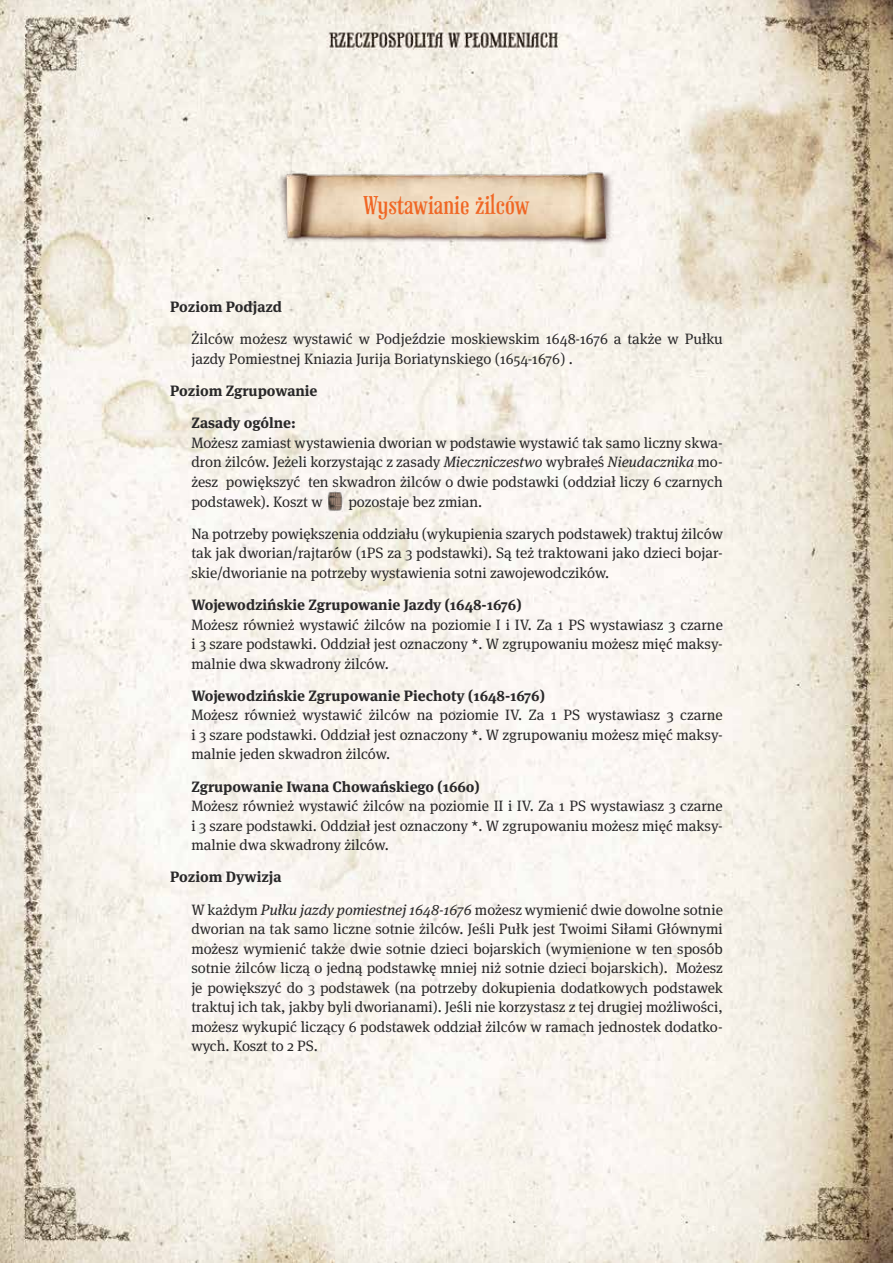
<style>
.page{position:relative;width:893px;height:1263px;background:#fff}
.page>*{position:absolute;margin:0;border:0;box-sizing:border-box;transform-origin:0 0}
.t1{font:24px "Phaeton";color:#f06725}
.t2{font:15px/19.5px "Meta Serif Pro";color:#292829;text-align:justify}
.t3{font:700 15px/32.2px "Meta Serif Pro";color:#292829;text-align:center}
.s1{font-style:italic}
.s2{font-weight:700}
</style>
<div class="page">
<img style="left:0;top:0;width:893px;height:1263px">
<img style="left:336px;top:1148px;width:208px;height:115px">
<img style="left:326px;top:490px;width:19px;height:22px">
<img style="left:277px;top:127px;width:338px;height:127px">
<h1 class="t1" style="left:363px;top:189px;width:168px">Wystawianie żilców</h1>
<p class="t3" style="left:170px;top:290px;width:113px">Poziom Podjazd</p>
<p class="t2" style="left:191px;top:329px;width:533px">Żilców możesz wystawić w Podjeździe moskiewskim 1648-1676 a także w Pułku jazdy Pomiestnej Kniazia Jurija Boriatynskiego (1654-1676) .</p>
<p class="t3" style="left:170px;top:374px;width:149px">Poziom Zgrupowanie<br>Zasady ogólne:</p>
<p class="t2" style="left:191px;top:432px;width:533px">Możesz zamiast wystawienia dworian w podstawie wystawić tak samo liczny skwa&shy;dron żilców. Jeżeli korzystając z zasady <span class="s1">Mieczniczestwo</span> wybrałeś <span class="s1">Nieudacznika</span> mo&shy;żesz powiększyć ten skwadron żilców o dwie podstawki (oddział liczy 6 czarnych podstawek). Koszt w</p>
<p class="t2" style="left:191px;top:484px;width:533px;line-height:32.2px;text-indent:157px">pozostaje bez zmian.<br>Na potrzeby powiększenia oddziału (wykupienia szarych podstawek) traktuj żilców</p>
<p class="t2" style="left:191px;top:542px;width:533px">tak jak dworian/rajtarów (1PS za 3 podstawki). Są też traktowani jako dzieci bojar&shy;skie/dworianie na potrzeby wystawienia sotni zawojewodczików.</p>
<p class="t3" style="left:191px;top:587px;width:332px">Wojewodzińskie Zgrupowanie Jazdy (1648-1676)</p>
<p class="t2" style="left:191px;top:614px;width:533px">Możesz również wystawić żilców na poziomie I i IV. Za 1 PS wystawiasz 3 czarne i 3 szare podstawki. Oddział jest oznaczony *. W zgrupowaniu możesz mięć maksy&shy;malnie dwa skwadrony żilców.</p>
<p class="t3" style="left:191px;top:678px;width:355px">Wojewodzińskie Zgrupowanie Piechoty (1648-1676)</p>
<p class="t2" style="left:191px;top:704px;width:533px">Możesz również wystawić żilców na poziomie IV. Za 1 PS wystawiasz 3 czarne i 3 szare podstawki. Oddział jest oznaczony *. W zgrupowaniu możesz mięć maksy&shy;malnie jeden skwadron żilców.</p>
<p class="t3" style="left:191px;top:769px;width:290px">Zgrupowanie Iwana Chowańskiego (1660)</p>
<p class="t2" style="left:191px;top:795px;width:533px">Możesz również wystawić żilców na poziomie II i IV. Za 1 PS wystawiasz 3 czarne i 3 szare podstawki. Oddział jest oznaczony *. W zgrupowaniu możesz mięć maksy&shy;malnie dwa skwadrony żilców.</p>
<p class="t2" style="left:191px;top:860px;width:533px;line-height:32.2px;text-indent:-21px"><span class="s2">Poziom Dywizja<br></span>W każdym <span class="s1">Pułku jazdy pomiestnej 1648-1676</span> możesz wymienić dwie dowolne sotnie</p>
<p class="t2" style="left:191px;top:918px;width:533px">dworian na tak samo liczne sotnie żilców. Jeśli Pułk jest Twoimi Siłami Głównymi możesz wymienić także dwie sotnie dzieci bojarskich (wymienione w ten sposób sotnie żilców liczą o jedną podstawkę mniej niż sotnie dzieci bojarskich). Możesz je powiększyć do 3 podstawek (na potrzeby dokupienia dodatkowych podstawek traktuj ich tak, jakby byli dworianami). Jeśli nie korzystasz z tej drugiej możliwości, możesz wykupić liczący 6 podstawek oddział żilców w ramach jednostek dodatko&shy;wych. Koszt to 2 PS.</p>
</div>
